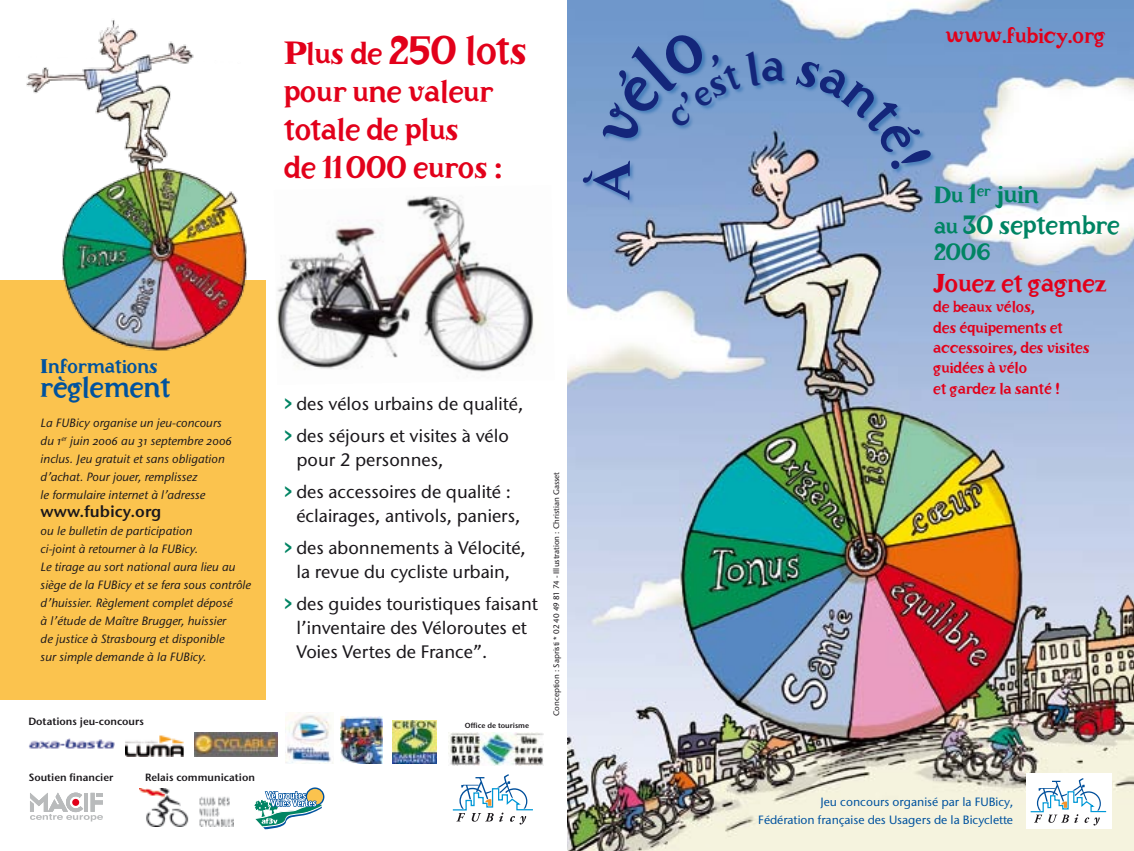
<style>
.page{position:relative;width:1134px;height:851px;background:#fff}
.page>*{position:absolute;margin:0;border:0;box-sizing:border-box;transform-origin:0 0}
.t1{font:36px "Napoleon";color:#e2001a}
.t2{font:28px/38px "Napoleon";color:#e2001a}
.t3{font:26px "Napoleon";color:#00529e}
.t4{font:23.6px/30.6px "Napoleon";color:#008463}
.t5{font:23.2px "Napoleon";color:#e2001a}
.t6{font:21.2px "Napoleon";color:#008463}
.t7{font:20px "Napoleon";color:#e2001a}
.t8{font:500 18px/32px "ITC Stone Sans";color:#1a171b}
.t9{font:18px "Napoleon";color:#00529e}
.t10{font:600 16px "ITC Stone Sans";color:#1a171b}
.t11{font:14.2px/20.4px "Napoleon";color:#e2001a}
.t12{font:12px/18px "ITC Stone Sans Italic OS";color:#1a171b}
.t13{font:500 12px/18px "ITC Stone Sans";color:#00529e;text-align:right}
.t14{font:600 10.4px "ITC Stone Sans";color:#1a171b}
.t15{font:500 8px "ITC Stone Sans";color:#1a171b}
.t16{font:600 7.4px "ITC Stone Sans";color:#1a171b}
.s1{font-size:28px}
.s2{font-family:"Napoleon";font-weight:400;font-size:26px;color:#008463}
.s3{font-size:21.2px}
</style>
<div class="page">
<img style="left:276px;top:195px;width:258px;height:177px">
<img style="left:139px;top:788px;width:94px;height:37px">
<svg style="left:306px;top:787px;width:18px;height:19px"></svg>
<svg style="left:307px;top:788px;width:16px;height:16px"></svg>
<svg style="left:254px;top:790px;width:68px;height:39px"></svg>
<svg style="left:30px;top:792px;width:73px;height:29px"></svg>
<div style="left:0;top:280px;width:266px;height:420px;background:#fbc34e"></div>
<img style="left:567px;top:0;width:567px;height:850px">
<div style="left:581px;top:34px;width:144px;height:173px;background:#00529e;opacity:.43"></div>
<div style="left:670px;top:50px;width:268px;height:126px;background:#00529e;opacity:.43"></div>
<img style="left:392px;top:720px;width:45px;height:43px">
<img style="left:28px;top:738px;width:86px;height:11px">
<img style="left:195px;top:732px;width:82px;height:24px">
<img style="left:286px;top:712px;width:47px;height:51px">
<div style="left:121px;top:731px;width:64px;height:29px;background:linear-gradient(to right,#fff,#fff)"></div>
<img style="left:125px;top:731px;width:60px;height:25px">
<img style="left:340px;top:716px;width:43px;height:47px">
<img style="left:448px;top:732px;width:96px;height:33px">
<div style="left:1026px;top:773px;width:85px;height:55px;background:#fff"></div>
<svg style="left:1030px;top:778px;width:77px;height:47px"></svg>
<svg style="left:452px;top:774px;width:81px;height:50px"></svg>
<img style="left:26px;top:20px;width:221px;height:331px">
<svg style="left:581px;top:160px;width:49px;height:40px;background:#7b9dce"></svg>
<svg style="left:599px;top:28px;width:185px;height:120px;background:#7098ca"></svg>
<svg style="left:795px;top:59px;width:138px;height:112px;background:#769aca"></svg>
<h1 class="t1" style="left:285px;top:31px;width:245px"><span class="s1">Plus de</span> 250 lots</h1>
<h2 class="t2" style="left:285px;top:74px;width:219px">pour une valeur totale de plus<br>de 11000 euros :</h2>
<h3 class="t9" style="left:41px;top:357px;width:119px">Informations</h3>
<h3 class="t3" style="left:41px;top:373px;width:132px">règlement</h3>
<p class="t12" style="left:41px;top:413px;width:193px">La FUBicy organise un jeu-concours du 1<sup>er</sup> juin 2006 au 31 septembre 2006 inclus. Jeu gratuit et sans obligation d’achat. Pour jouer, remplissez<br>le formulaire internet à l’adresse</p>
<h3 class="t10" style="left:41px;top:501px;width:122px">www.fubicy.org</h3>
<p class="t12" style="left:41px;top:521px;width:212px">ou le bulletin de participation<br>ci-joint à retourner à la FUBicy.<br>Le tirage au sort national aura lieu au siège de la FUBicy et se fera sous contrôle d’huissier. Règlement complet déposé<br>à l’étude de Maître Brugger, huissier<br>de justice à Strasbourg et disponible<br>sur simple demande à la FUBicy.</p>
<h3 class="t8" style="left:285px;top:388px;width:240px"><span class="s2">&gt;</span> des vélos urbains de qualité, <span class="s2">&gt;</span> des séjours et visites à vélo</h3>
<h3 class="t8" style="left:285px;top:444px;width:228px;text-indent:12px">pour 2 personnes,<br><span class="s2">&gt;</span> des accessoires de qualité :</h3>
<h3 class="t8" style="left:285px;top:500px;width:243px;text-align:center">éclairages, antivols, paniers,<br><span class="s2">&gt;</span> des abonnements à Vélocité,</h3>
<h3 class="t8" style="left:285px;top:556px;width:255px;text-indent:12px">la revue du cycliste urbain,<br><span class="s2">&gt;</span> des guides touristiques faisant</h3>
<h3 class="t8" style="left:296px;top:616px;width:232px;line-height:24px">l’inventaire des Véloroutes et<br>Voies Vertes de France”.</h3>
<p class="t14" style="left:28px;top:715px;width:117px">Dotations jeu-concours</p>
<p class="t16" style="left:465px;top:720px;width:66px">Office de tourisme</p>
<p class="t15" style="left:551px;top:715px;width:245px;rotate:-90deg">Conception : Sapristi * 02 40 49 81 74 - Illustration : Christian Gasset</p>
<p class="t14" style="left:29px;top:771px;width:86px">Soutien financier</p>
<p class="t14" style="left:145px;top:771px;width:111px">Relais communication</p>
<h3 class="t7" style="left:946px;top:25px;width:161px">www.fubicy.org</h3>
<h3 class="t4" style="left:934px;top:180px;width:187px"><span class="s3">Du</span> 1<sup>er</sup> juin<br><span class="s3">au</span> 30 septembre</h3>
<h3 class="t6" style="left:934px;top:240px;width:57px">2006</h3>
<h3 class="t5" style="left:934px;top:271px;width:175px">Jouez et gagnez</h3>
<p class="t11" style="left:934px;top:298px;width:158px">de beaux vélos,<br>des équipements et accessoires, des visites guidées à vélo<br>et gardez la santé !</p>
<p class="t13" style="left:758px;top:792px;width:256px">Jeu concours organisé par la FUBicy,<br>Fédération française des Usagers de la Bicyclette</p>
</div>
